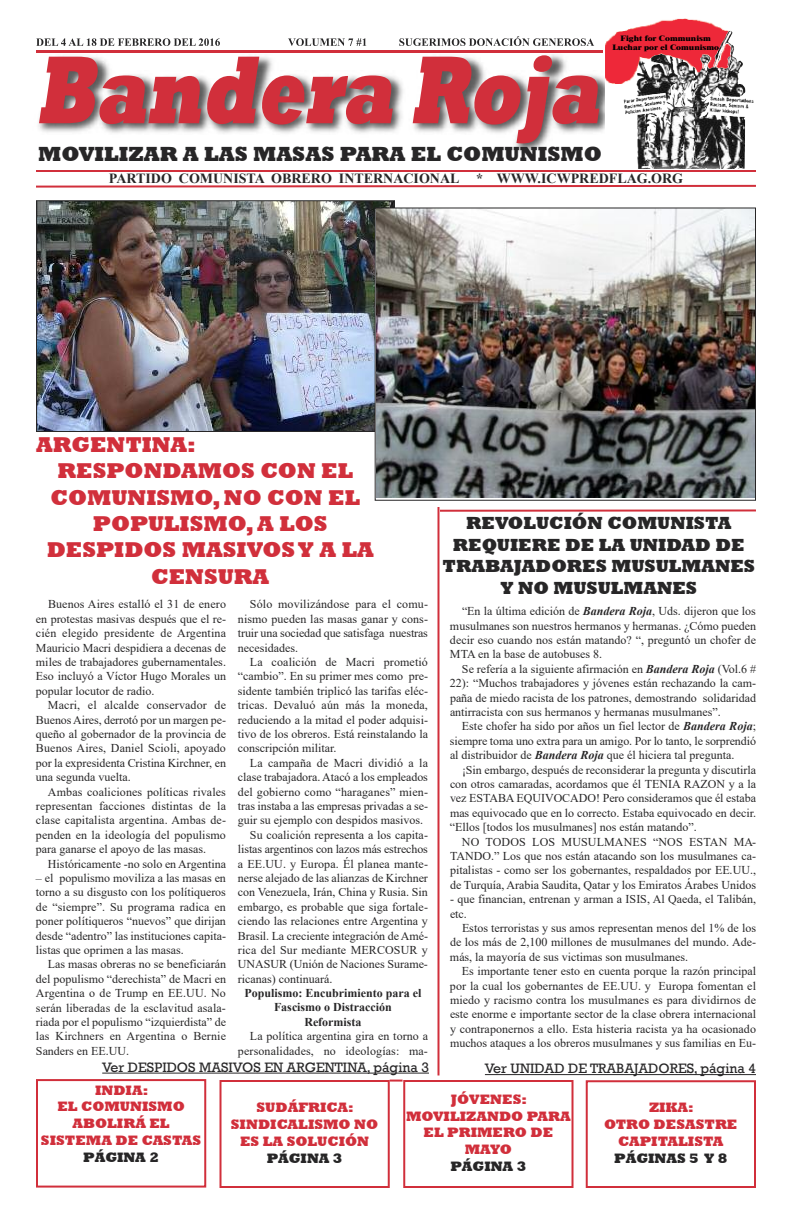
<style>
.page{position:relative;width:792px;height:1224px;background:#fff}
.page>*{position:absolute;margin:0;border:0;box-sizing:border-box;transform-origin:0 0}
.t1{font:italic 800 98px "Rockwell";color:#d12f3b;scale:.7 1}
.t2{font:800 22px "Rockwell";color:#d12f3b}
.t3{font:800 21px "Rockwell";color:#272627}
.t4{font:800 18px/21.6px "Rockwell";color:#272627;text-align:center}
.t5{font:800 14px/16.8px "Rockwell";color:#d12f3b;text-align:center}
.t6{font:14px "Rockwell";color:#272627}
.t7{font:700 14px "Times New Roman";color:#272627}
.t8{font:800 14px "Rockwell";color:#272627}
.t9{font:12px/14.4px "Times New Roman";color:#272627;text-align:justify}
.t10{font:700 12px/14.4px "Times New Roman";color:#272627;text-align:center}
.t11{font:800 7.7px/9.2px "Times";color:#000;text-align:center;scale:1.19 1}
.s1{font-weight:700;font-style:italic}
</style>
<div class="page">
<hr style="left:36px;top:170px;width:720px;height:2px;background:#d12f3b">
<svg style="left:36px;top:184px;width:720px;height:4px"></svg>
<div style="left:36px;top:1079px;width:170px;height:109px;border:2px solid #d12f3b"></div>
<img style="left:36px;top:38px;width:569px;height:114px">
<img style="left:36px;top:38px;width:60px;height:8px">
<img style="left:36px;top:51px;width:567px;height:2px">
<svg style="left:609px;top:18px;width:145px;height:150px"></svg>
<img style="left:605px;top:19px;width:126px;height:64px">
<img style="left:625px;top:54px;width:42px;height:61px">
<div style="left:220px;top:1080px;width:170px;height:108px;border:2px solid #d12f3b"></div>
<div style="left:403px;top:1080px;width:171px;height:108px;border:2px solid #d12f3b"></div>
<svg style="left:390px;top:1080px;width:13px;height:2px"></svg>
<div style="left:586px;top:1080px;width:170px;height:108px;border:2px solid #d12f3b"></div>
<hr style="left:102px;top:1073px;width:327px;height:1px;background:#272627">
<hr style="left:485px;top:1074px;width:271px;height:1px;background:#272627">
<img style="left:38px;top:202px;width:355px;height:228px">
<div style="left:36px;top:200px;width:359px;height:232px;border:1px solid #272627"></div>
<img style="left:377px;top:210px;width:377px;height:288px">
<div style="left:375px;top:208px;width:381px;height:293px;border:1px solid #272627"></div>
<hr style="left:437px;top:507px;width:2px;height:569px;background:#d12f3b">
<hr style="left:440px;top:509px;width:316px;height:3px;background:#d12f3b">
<h1 class="t1" style="left:36px;top:31px;width:829px">bandera Roja</h1>
<h3 class="t3" style="left:38px;top:141px;width:565px">MOVILIZAR A LAS MASAS PARA EL COMUNISMO</h3>
<p class="t11" style="left:612px;top:34px;width:91px">Fight for Communism<br>Luchar por el Comunismo</p>
<p class="t7" style="left:109px;top:171px;width:576px">PARTIDO COMUNISTA OBRERO INTERNACIONAL * WWW.ICWPREDFLAG.ORG</p>
<h2 class="t2" style="left:36px;top:431px;width:161px">ARGENTINA:</h2>
<h2 class="t2" style="left:57px;top:457px;width:297px">RESPONDAMOS CON EL</h2>
<h2 class="t2" style="left:51px;top:484px;width:311px">COMUNISMO,NO CON EL</h2>
<h2 class="t2" style="left:93px;top:510px;width:236px">POPULISMO,A LOS</h2>
<h2 class="t2" style="left:47px;top:537px;width:329px">DESPIDOS MASIVOSY A LA</h2>
<h2 class="t2" style="left:151px;top:563px;width:120px">CENSURA</h2>
<p class="t9" style="left:36px;top:597px;width:192px;text-indent:12px">Buenos Aires estalló el 31 de enero en protestas masivas después que el re&shy;cién elegido presidente de Argentina Mauricio Macri despidiera a decenas de miles de trabajadores gubernamentales.<br>Eso incluyó a Víctor Hugo Morales un popular locutor de radio.</p>
<p class="t9" style="left:36px;top:698px;width:192px;text-indent:12px">Macri, el alcalde conservador de Buenos Aires, derrotó por un margen pe&shy;queño al gobernador de la provincia de Buenos Aires, Daniel Scioli, apoyado por la expresidenta Cristina Kirchner, en una segunda vuelta.</p>
<p class="t9" style="left:36px;top:784px;width:192px;text-indent:12px">Ambas coaliciones políticas rivales representan facciones distintas de la clase capitalista argentina. Ambas de&shy;penden en la ideología del populismo para ganarse el apoyo de las masas.</p>
<p class="t9" style="left:48px;top:856px;width:180px">Históricamente -no solo en Argentina</p>
<p class="t9" style="left:36px;top:871px;width:192px">– el populismo moviliza a las masas en torno a su disgusto con los polítiqueros de “siempre”. Su programa radica en poner polítiqueros “nuevos” que dirijan desde “adentro” las instituciones capita&shy;listas que oprimen a las masas.</p>
<p class="t9" style="left:36px;top:957px;width:192px;text-indent:12px">Las masas obreras no se beneficiarán del populismo “derechista” de Macri en Argentina o de Trump en EE.UU. No serán liberadas de la esclavitud asala&shy;riada por el populismo “izquierdista” de las Kirchners en Argentina o Bernie Sanders en EE.UU.</p>
<p class="t9" style="left:238px;top:597px;width:192px;text-indent:12px">Sólo movilizándose para el comu&shy;nismo pueden las masas ganar y cons&shy;truir una sociedad que satisfaga nuestras necesidades.</p>
<p class="t9" style="left:238px;top:655px;width:192px;text-indent:12px">La coalición de Macri prometió “cambio”. En su primer mes como pre&shy;sidente también triplicó las tarifas eléc&shy;tricas. Devaluó aún más la moneda, reduciendo a la mitad el poder adquisi&shy;tivo de los obreros. Está reinstalando la conscripción militar.</p>
<p class="t9" style="left:250px;top:756px;width:180px">La campaña de Macri dividió a la</p>
<p class="t9" style="left:238px;top:770px;width:191px">clase trabajadora. Atacó a los empleados</p>
<p class="t9" style="left:238px;top:784px;width:192px">del gobierno como “haraganes” mien-</p>
<p class="t9" style="left:238px;top:799px;width:192px">tras instaba a las empresas privadas a se-</p>
<p class="t9" style="left:238px;top:813px;width:187px">guir su ejemplo con despidos masivos.</p>
<p class="t9" style="left:250px;top:828px;width:180px">Su coalición representa a los capita-</p>
<p class="t9" style="left:238px;top:842px;width:192px">listas argentinos con lazos más estrechos</p>
<p class="t9" style="left:238px;top:856px;width:192px">a EE.UU. y Europa. Él planea mante-</p>
<p class="t9" style="left:238px;top:871px;width:191px">nerse alejado de las alianzas de Kirchner</p>
<p class="t9" style="left:238px;top:885px;width:192px">con Venezuela, Irán, China y Rusia. Sin</p>
<p class="t9" style="left:238px;top:900px;width:192px">embargo, es probable que siga fortale-</p>
<p class="t9" style="left:238px;top:914px;width:192px">ciendo las relaciones entre Argentina y</p>
<p class="t9" style="left:238px;top:928px;width:192px">Brasil. La creciente integración de Amé-</p>
<p class="t9" style="left:238px;top:943px;width:192px">rica del Sur mediante MERCOSUR y</p>
<p class="t9" style="left:238px;top:957px;width:192px">UNASUR (Unión de Naciones Surame-</p>
<p class="t9" style="left:238px;top:972px;width:96px">ricanas) continuará.</p>
<p class="t10" style="left:244px;top:986px;width:179px">Populismo: Encubrimiento para el<br>Fascismo o Distracción<br>Reformista</p>
<p class="t9" style="left:238px;top:1029px;width:192px;text-align:right">La política argentina gira en torno a personalidades, no ideologías: ma-</p>
<p class="t6" style="left:102px;top:1058px;width:328px">Ver DESPIDOS MASIVOS EN ARGENTINA, página 3</p>
<h3 class="t4" style="left:443px;top:512px;width:314px">REVOLUCIÓN COMUNISTA<br>REQUIERE DE LA UNIDAD DE<br>TRABAJADORES MUSULMANES<br>Y NO MUSULMANES</h3>
<p class="t9" style="left:450px;top:604px;width:308px;text-indent:12px">“En la última edición de <span class="s1">Bandera Roja</span>, Uds. dijeron que los musulmanes son nuestros hermanos y hermanas. ¿Cómo pueden decir eso cuando nos están matando? “, preguntó un chofer de MTA en la base de autobuses 8.</p>
<p class="t9" style="left:450px;top:661px;width:308px;text-indent:12px">Se refería a la siguiente afirmación en <span class="s1">Bandera Roja</span> (Vol.6 # 22): “Muchos trabajadores y jóvenes están rechazando la cam&shy;paña de miedo racista de los patrones, demostrando solidaridad antirracista con sus hermanos y hermanas musulmanes”.</p>
<p class="t9" style="left:450px;top:719px;width:308px;text-indent:12px">Este chofer ha sido por años un fiel lector de <span class="s1">Bandera Roja</span>; siempre toma uno extra para un amigo. Por lo tanto, le sorprendió al distribuidor de <span class="s1">Bandera Roja</span> que él hiciera tal pregunta.</p>
<p class="t9" style="left:450px;top:762px;width:308px;text-indent:12px">¡Sin embargo, después de reconsiderar la pregunta y discutirla con otros camaradas, acordamos que él TENIA RAZON y a la vez ESTABA EQUIVOCADO! Pero consideramos que él estaba mas equivocado que en lo correcto. Estaba equivocado en decir. “Ellos [todos los musulmanes] nos están matando”.</p>
<p class="t9" style="left:450px;top:834px;width:308px;text-indent:12px">NO TODOS LOS MUSULMANES “NOS ESTAN MA-TANDO.” Los que nos están atacando son los musulmanes ca&shy;pitalistas - como ser los gobernantes, respaldados por EE.UU., de Turquía, Arabia Saudita, Qatar y los Emiratos Árabes Unidos</p>
<p class="t9" style="left:450px;top:892px;width:308px">- que financian, entrenan y arman a ISIS, Al Qaeda, el Talibán, etc.</p>
<p class="t9" style="left:450px;top:921px;width:308px;text-indent:12px">Estos terroristas y sus amos representan menos del 1% de los de los más de 2,100 millones de musulmanes del mundo. Ade&shy;más, la mayoría de sus victimas son musulmanes.</p>
<p class="t9" style="left:450px;top:964px;width:308px;text-indent:12px">Es importante tener esto en cuenta porque la razón principal por la cual los gobernantes de EE.UU. y Europa fomentan el miedo y racismo contra los musulmanes es para dividirnos de este enorme e importante sector de la clase obrera internacional y contraponernos a ello. Esta histeria racista ya ha ocasionado muchos ataques a los obreros musulmanes y sus familias en Eu-</p>
<p class="t6" style="left:485px;top:1060px;width:273px">Ver UNIDAD DE TRABAJADORES, página 4</p>
<p class="t5" style="left:41px;top:1081px;width:162px">INDIA:<br>EL COMUNISMO<br>ABOLIRÁ EL<br>SISTEMA DE CASTAS</p>
<p class="t8" style="left:83px;top:1149px;width:77px">PÁGINA 2</p>
<p class="t5" style="left:231px;top:1099px;width:149px">SUDÁFRICA:<br>SINDICALISMO NO<br>ES LA SOLUCIÓN</p>
<p class="t8" style="left:267px;top:1149px;width:77px">PÁGINA 3</p>
<p class="t5" style="left:406px;top:1090px;width:166px">JÓVENES:<br>MOVILIZANDO PARA<br>EL PRIMERO DE<br>MAYO</p>
<p class="t8" style="left:450px;top:1158px;width:77px">PÁGINA 3</p>
<p class="t5" style="left:604px;top:1099px;width:135px">ZIKA:<br>OTRO DESASTRE<br>CAPITALISTA</p>
<p class="t8" style="left:614px;top:1149px;width:115px">PÁGINAS 5 Y 8</p>
</div>
